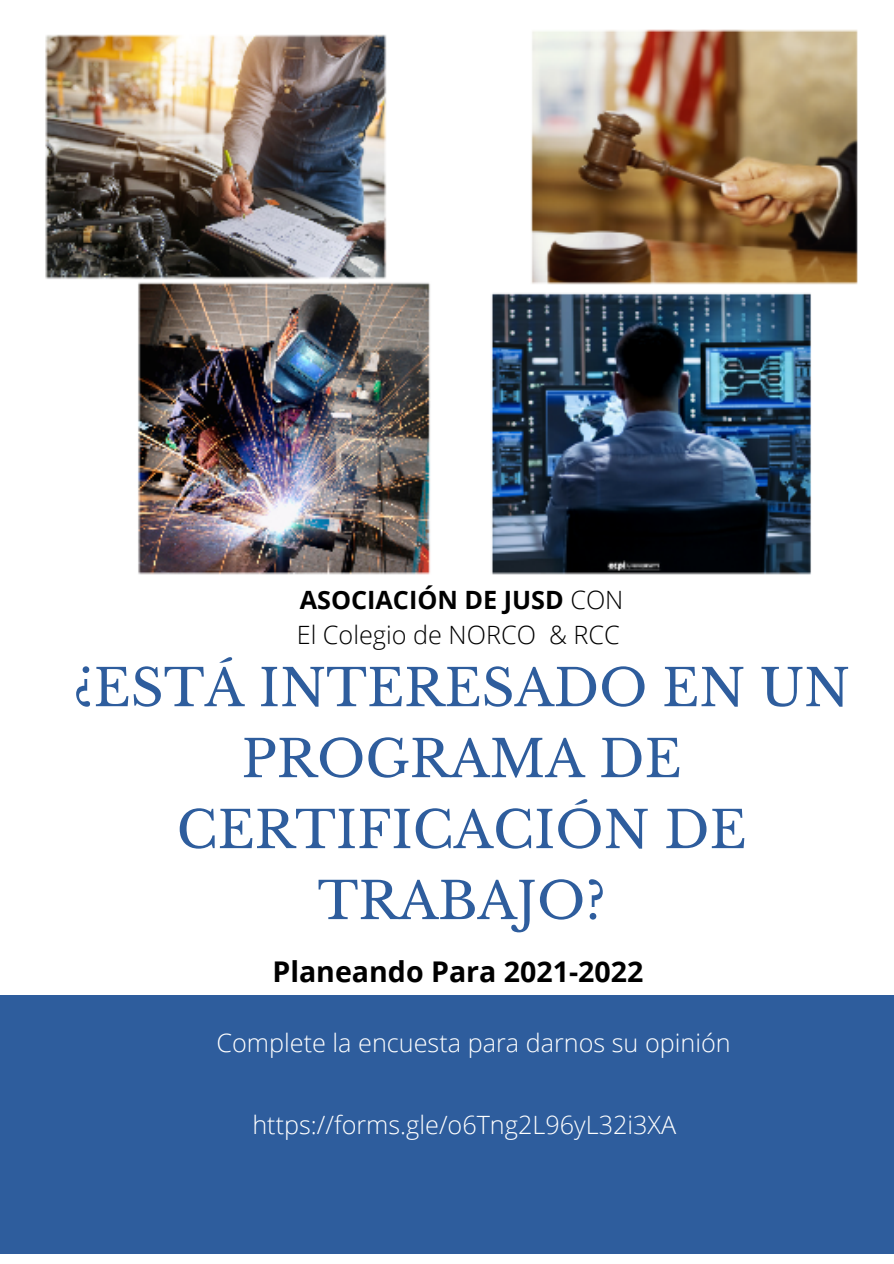
<style>
.page{position:relative;width:894px;height:1264px;background:#fff}
.page>*{position:absolute;margin:0;border:0;box-sizing:border-box;transform-origin:0 0}
.t1{font:51px/70.9px "Libre Baskerville";color:#2e5d9d;text-align:center}
.t2{font:700 28.5px "Open Sans";color:#000}
.t3{font:300 25.2px "Open Sans";color:#fff}
.t4{font:300 25.2px "Open Sans";color:#000}
.t5{font:700 25.2px "Open Sans";color:#000}
.s1{font-weight:300}
</style>
<div class="page">
<div style="left:0;top:995px;width:893px;height:258px;background:#2e5d9d"></div>
<img style="left:45px;top:29px;width:813px;height:546px">
<p class="t5" style="left:299px;top:582px;width:325px">ASOCIACIÓN DE JUSD <span class="s1">CON</span></p>
<p class="t4" style="left:297px;top:617px;width:324px">El Colegio de NORCO &amp; RCC</p>
<p class="t1" style="left:73px;top:653px;width:778px">¿ESTÁ INTERESADO EN UN<br>PROGRAMA DE<br>CERTIFICACIÓN DE<br>TRABAJO?</p>
<p class="t2" style="left:272px;top:951px;width:372px">Planeando Para 2021-2022</p>
<p class="t3" style="left:216px;top:1024px;width:515px">Complete la encuesta para darnos su opinión</p>
<p class="t3" style="left:252px;top:1106px;width:425px">https://forms.gle/o6Tng2L96yL32i3XA</p>
</div>
